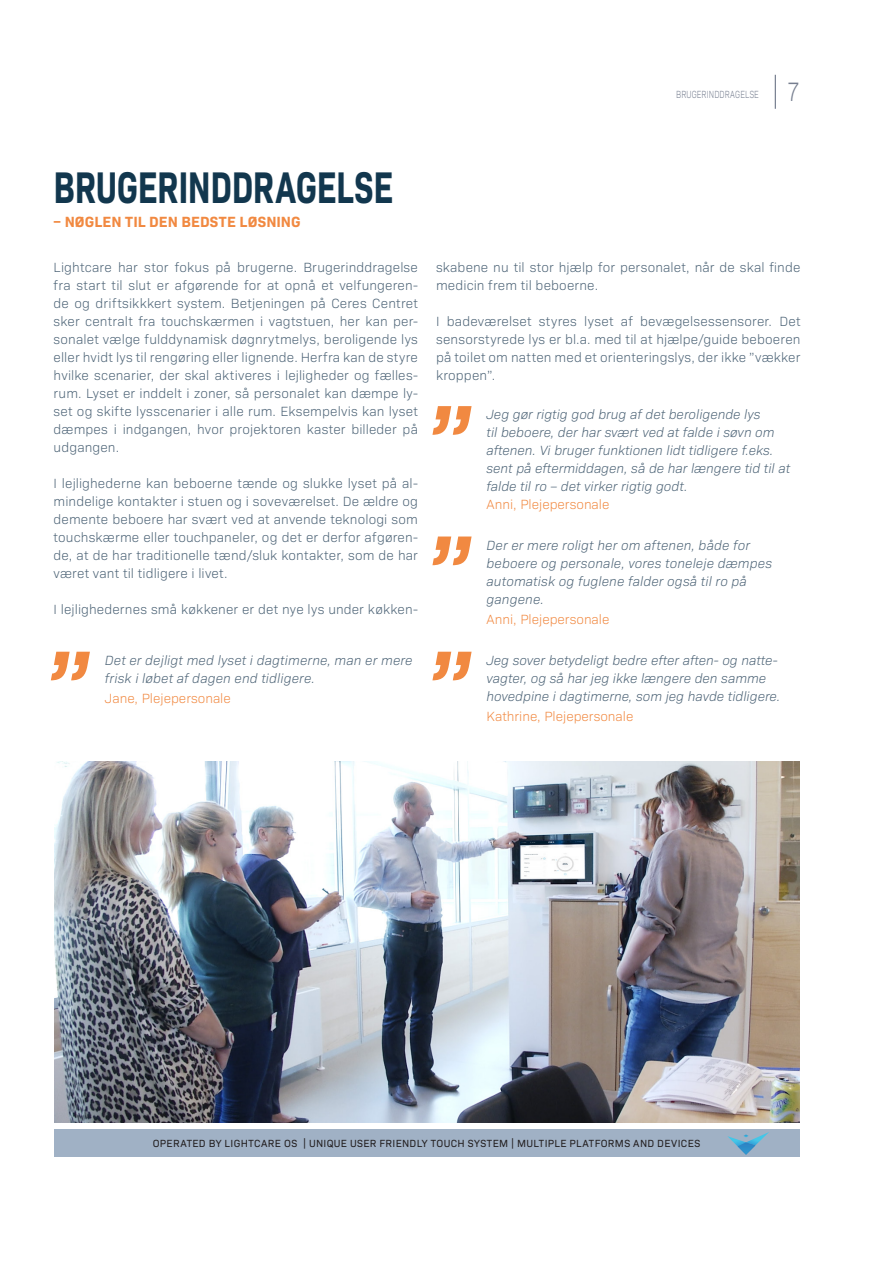
<style>
.page{position:relative;width:893px;height:1263px;background:#fff}
.page>*{position:absolute;margin:0;border:0;box-sizing:border-box;transform-origin:0 0}
.Brødtekst{font:700 45px "Bio Sans";letter-spacing:-.01em;color:#12374e;scale:.75 1}
.Brødtekst-2{font:300 27px "Bio Sans";color:#767e8f;scale:.75 1}
.Brødtekst-3{font:700 15px "Bio Sans";letter-spacing:.005em;color:#f18941}
.Brødtekst-4{font:300 13.5px/18px "Bio Sans";letter-spacing:.01em;color:#4b6275;text-align:justify}
.Brødtekst-5{font:italic 300 13.5px/18px "Bio Sans";color:#4b6275}
.Brødtekst-6{font:300 13.5px "Bio Sans";color:#f18941}
.Brødtekst-7{font:10.5px "Bio Sans";letter-spacing:.035em;color:#231f20}
.Brødtekst-8{font:300 10.5px "Bio Sans";letter-spacing:.025em;color:#767e8f;scale:.75 1}
.s1{font-style:normal;color:#f18941}
</style>
<div class="page">
<hr style="left:775px;top:75px;width:1px;height:34px;background:#767e8f">
<div style="left:54px;top:1129px;width:745px;height:28px;background:#a0b1c5"></div>
<svg style="left:727px;top:1132px;width:42px;height:23px"></svg>
<svg style="left:432px;top:652px;width:40px;height:28px"></svg>
<svg style="left:51px;top:652px;width:39px;height:28px"></svg>
<svg style="left:432px;top:536px;width:40px;height:29px"></svg>
<svg style="left:432px;top:406px;width:40px;height:29px"></svg>
<img style="left:54px;top:761px;width:745px;height:362px">
<p class="Brødtekst-8" style="left:676px;top:87px;width:112px">BRUGERINDDRAGELSE</p>
<p class="Brødtekst-2" style="left:787px;top:72px;width:18px">7</p>
<p class="Brødtekst" style="left:54px;top:153px;width:454px">BRUGERINDDRAGELSE</p>
<p class="Brødtekst-3" style="left:54px;top:210px;width:249px">– NØGLEN TIL DEN BEDSTE LØSNING</p>
<p class="Brødtekst-4" style="left:54px;top:258px;width:366px">Lightcare har stor fokus på brugerne. Brugerinddragelse fra start til slut er afgørende for at opnå et velfungeren&shy;de og driftsikkkert system. Betjeningen på Ceres Centret sker centralt fra touchskærmen i vagtstuen, her kan per&shy;sonalet vælge fulddynamisk døgnrytmelys, beroligende lys eller hvidt lys til rengøring eller lignende. Herfra kan de styre hvilke scenarier, der skal aktiveres i lejligheder og fælles&shy;rum. Lyset er inddelt i zoner, så personalet kan dæmpe ly&shy;set og skifte lysscenarier i alle rum. Eksempelvis kan lyset dæmpes i indgangen, hvor projektoren kaster billeder på udgangen.</p>
<p class="Brødtekst-4" style="left:54px;top:474px;width:366px">I lejlighederne kan beboerne tænde og slukke lyset på al&shy;mindelige kontakter i stuen og i soveværelset. De ældre og demente beboere har svært ved at anvende teknologi som touchskærme eller touchpaneler, og det er derfor afgøren&shy;de, at de har traditionelle tænd/sluk kontakter, som de har været vant til tidligere i livet.</p>
<p class="Brødtekst-4" style="left:54px;top:600px;width:366px">I lejlighedernes små køkkener er det nye lys under køkken-</p>
<p class="Brødtekst-5" style="left:105px;top:650px;width:309px">Det er dejligt med lyset i dagtimerne, man er mere frisk i løbet af dagen end tidligere.</p>
<p class="Brødtekst-6" style="left:105px;top:688px;width:127px">Jane, Plejepersonale</p>
<p class="Brødtekst-4" style="left:436px;top:258px;width:366px">skabene nu til stor hjælp for personalet, når de skal finde medicin frem til beboerne.</p>
<p class="Brødtekst-4" style="left:436px;top:312px;width:366px">I badeværelset styres lyset af bevægelsessensorer. Det sensorstyrede lys er bl.a. med til at hjælpe/guide beboeren på toilet om natten med et orienteringslys, der ikke ”vækker kroppen”.</p>
<p class="Brødtekst-5" style="left:487px;top:404px;width:305px">Jeg gør rigtig god brug af det beroligende lys<br>til beboere, der har svært ved at falde i søvn om aftenen. Vi bruger funktionen lidt tidligere f.eks. sent på eftermiddagen, så de har længere tid til at falde til ro – det virker rigtig godt.<br><span class="s1">Anni, Plejepersonale</span></p>
<p class="Brødtekst-5" style="left:487px;top:535px;width:287px">Der er mere roligt her om aftenen, både for beboere og personale, vores toneleje dæmpes automatisk og fuglene falder også til ro på gangene.</p>
<p class="Brødtekst-6" style="left:487px;top:609px;width:124px">Anni, Plejepersonale</p>
<p class="Brødtekst-5" style="left:487px;top:650px;width:295px">Jeg sover betydeligt bedre efter aften- og natte&shy;vagter, og så har jeg ikke længere den samme hovedpine i dagtimerne, som jeg havde tidligere.</p>
<p class="Brødtekst-6" style="left:487px;top:706px;width:148px">Kathrine, Plejepersonale</p>
<p class="Brødtekst-7" style="left:153px;top:1135px;width:549px">OPERATED BY LIGHTCARE OS | UNIQUE USER FRIENDLY TOUCH SYSTEM | MULTIPLE PLATFORMS AND DEVICES</p>
</div>
